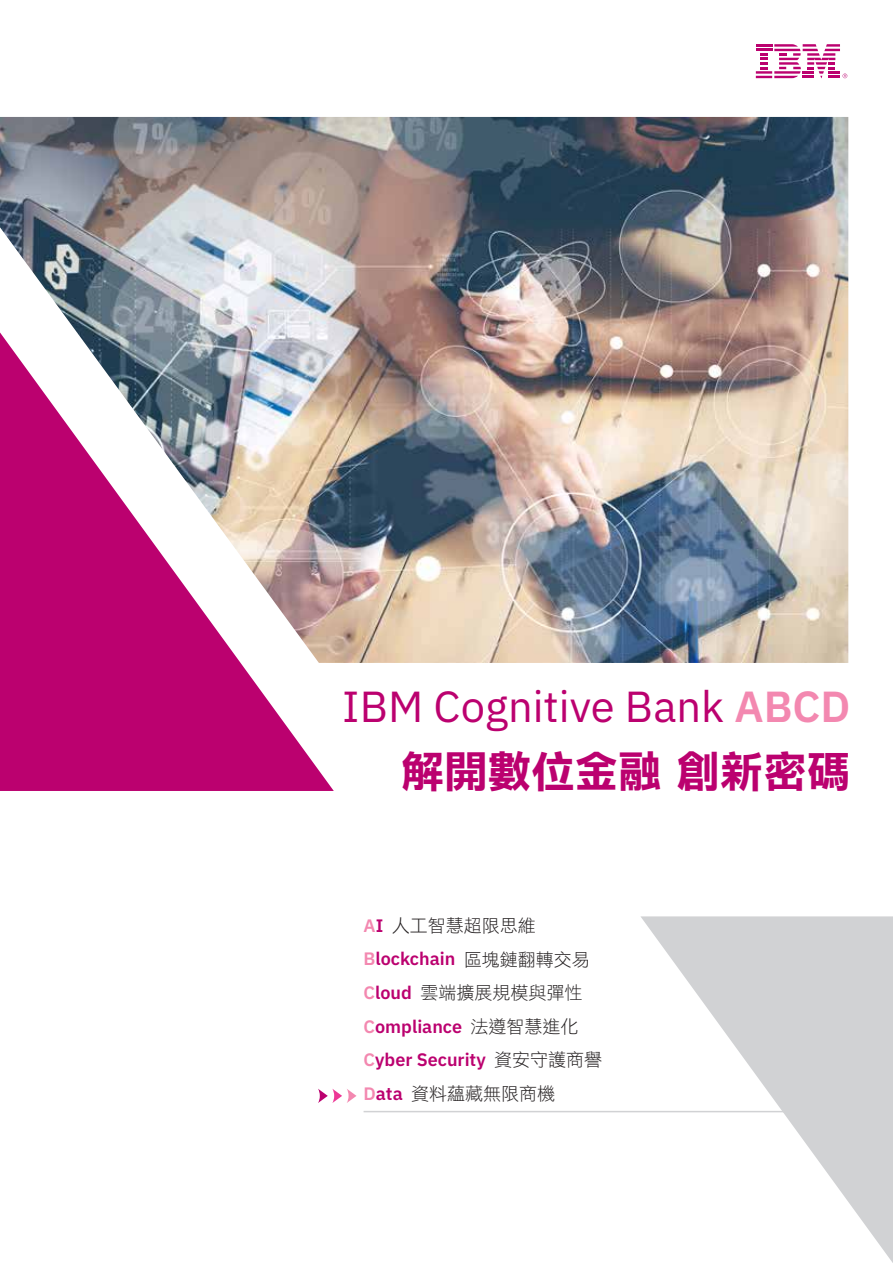
<style>
.page{position:relative;width:893px;height:1263px;background:#fff}
.page>*{position:absolute;margin:0;border:0;box-sizing:border-box;transform-origin:0 0}
.t1{font:43.5px "IBM Plex Sans";color:#bb016f}
.t2{font:43.5px "DF Li Hei Std W7";color:#bb016f}
.t3{font:600 18px/33.6px "IBM Plex Sans";color:#bb016f}
.t4{font:18px "DF Li Hei Std W3";color:#231f20}
.s1{font-weight:600;color:#f388b0}
.s2{font-family:"IBM Plex Sans";font-weight:600;color:#f388b0}
.s3{font-family:"IBM Plex Sans";font-weight:600;color:#bb016f}
.s4{color:#f388b0}
.s5{font-family:"DF Li Hei Std W3";font-weight:400;color:#231f20}
</style>
<div class="page">
<svg style="left:0;top:663px;width:334px;height:128px;background:#c42482"></svg>
<svg style="left:640px;top:916px;width:253px;height:347px"></svg>
<img style="left:0;top:117px;width:848px;height:546px">
<svg style="left:756px;top:44px;width:91px;height:34px"></svg>
<svg style="left:318px;top:1089px;width:38px;height:14px"></svg>
<hr style="left:364px;top:1111px;width:444px;height:1px;background:#d1d2d4">
<h1 class="t1" style="left:342px;top:673px;width:510px">IBM Cognitive Bank <span class="s1">ABCD</span></h1>
<h1 class="t2" style="left:401px;top:748px;width:451px">解開數位金融 創新密碼</h1>
<p class="t4" style="left:364px;top:916px;width:174px"><span class="s2">A</span><span class="s3">I</span> 人工智慧超限思維</p>
<p class="t3" style="left:364px;top:941px;width:228px"><span class="s4">B</span>lockchain <span class="s5">區塊鏈翻轉交易</span></p>
<p class="t4" style="left:364px;top:983px;width:220px"><span class="s2">C</span><span class="s3">loud</span> 雲端擴展規模與彈性</p>
<p class="t3" style="left:364px;top:1008px;width:240px"><span class="s4">C</span>ompliance <span class="s5">法遵智慧進化<br></span><span class="s4">C</span>yber Security <span class="s5">資安守護商譽</span></p>
<p class="t4" style="left:364px;top:1084px;width:193px"><span class="s2">D</span><span class="s3">ata</span> 資料蘊藏無限商機</p>
</div>
